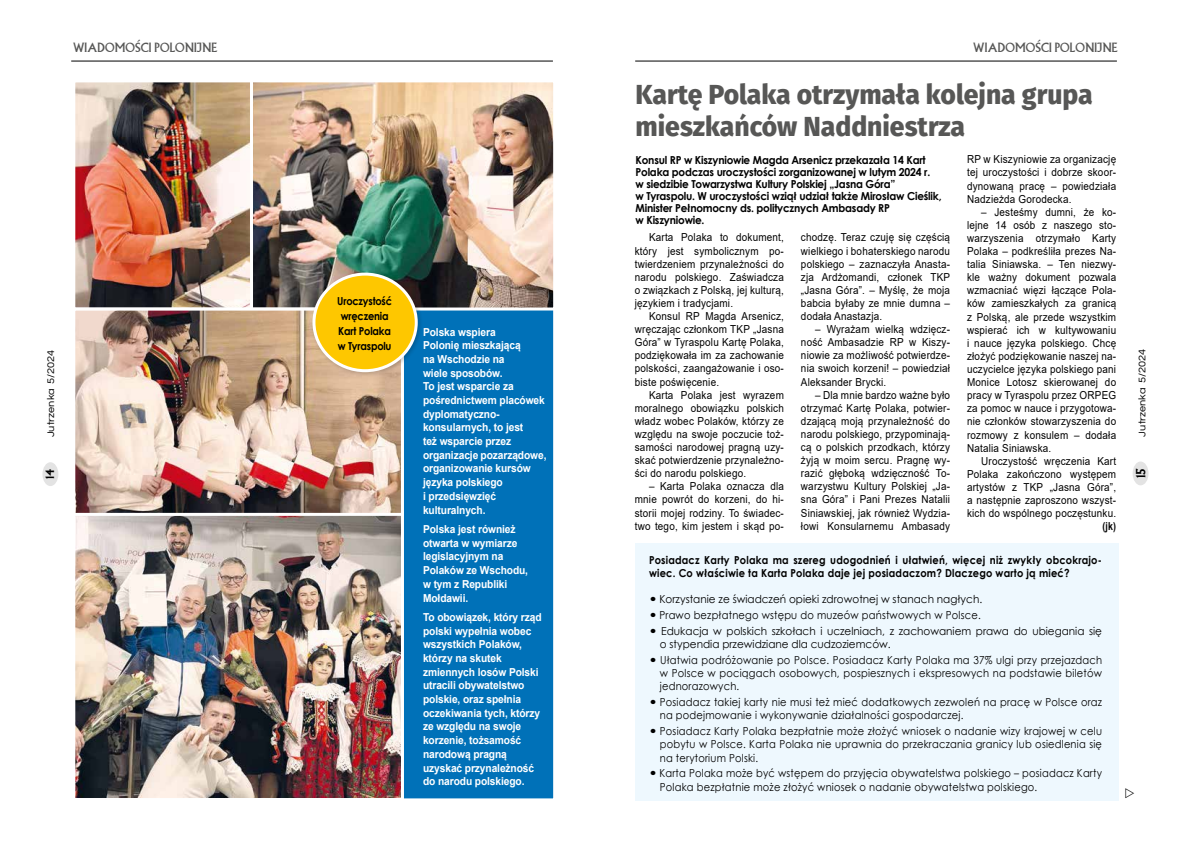
<style>
.page{position:relative;width:1191px;height:842px;background:#fff}
.page>*{position:absolute;margin:0;border:0;box-sizing:border-box;transform-origin:0 0}
.t1{font:800 27.5px/32px "Fira Sans";color:#575756;scale:.96 1}
.t2{font:12px "Wof Margola";letter-spacing:-.005em;color:#575756}
.t3{font:700 12px "Wof Margola";color:#000}
.t4{font:11px/13.1px "Arial";letter-spacing:.02em;color:#000;text-align:justify;scale:.9 1}
.t5{font:700 11px/13.7px "Arial";letter-spacing:-.01em;color:#fff;scale:.93 1}
.t6{font:11px/13.1px "Century Gothic";letter-spacing:.02em;color:#000;scale:.9 1}
.t7{font:700 11px/12px "Century Gothic";letter-spacing:-.02em;color:#000;scale:.95 1}
.t8{font:11px/15.9px "Century Gothic";color:#000;scale:.95 1}
.t9{font:700 11px/13.1px "Century Gothic";letter-spacing:.02em;color:#000;scale:.9 1}
.t10{font:11px/15.9px "Century Gothic";letter-spacing:.02em;color:#000;scale:.95 1}
.t11{font:700 11px/15px "Century Gothic";letter-spacing:-.02em;color:#000;scale:.9 1}
.t12{font:700 11px "Arial";color:#000;scale:.8 1}
.t13{font:700 11px "Wof Margola";color:#000}
.t14{font:10px "Questrial";color:#000;scale:1.1 1}
</style>
<div class="page">
<div style="left:42px;top:462px;width:16px;height:24px;background:#e3e3e3;border-radius:50%"></div>
<div style="left:1132px;top:461px;width:16px;height:24px;background:#e3e3e3;border-radius:50%"></div>
<div style="left:377px;top:292px;width:179px;height:509px;background:#0071b8;border:3px solid #fff"></div>
<hr style="left:71px;top:61px;width:482px;height:1px;background:#000">
<img style="left:253px;top:83px;width:299px;height:223px">
<div style="left:248px;top:79px;width:308px;height:231px;border:3px solid #fff"></div>
<img style="left:76px;top:312px;width:324px;height:485px">
<div style="left:72px;top:511px;width:332px;height:290px;border:3px solid #fff"></div>
<img style="left:76px;top:83px;width:173px;height:223px">
<div style="left:72px;top:79px;width:181px;height:231px;border:3px solid #fff"></div>
<div style="left:72px;top:308px;width:332px;height:208px;border:3px solid #fff"></div>
<hr style="left:635px;top:61px;width:481px;height:1px;background:#000">
<div style="left:310px;top:270px;width:113px;height:108px;background:#000;opacity:.2"></div>
<div style="left:314px;top:274px;width:102px;height:97px;background:#fec700;border-radius:50%"></div>
<div style="left:312px;top:273px;width:106px;height:99px;border:3px solid #fff;border-radius:50%"></div>
<div style="left:635px;top:543px;width:483px;height:258px;background:#eef8fe"></div>
<p class="t2" style="left:73px;top:40px;width:147px">WIADOMOŚCI POLONIJNE</p>
<p class="t14" style="left:46px;top:437px;width:81px;rotate:-90deg">Jutrzenka 5/2024</p>
<p class="t13" style="left:43px;top:479px;width:11px;rotate:-90deg">14</p>
<p class="t11" style="left:337px;top:293px;width:62px">Uroczystość wręczenia<br>Kart Polaka w Tyraspolu</p>
<p class="t5" style="left:423px;top:325px;width:134px">Polska wspiera<br>Polonię mieszkającą<br>na Wschodzie na<br>wiele sposobów.<br>To jest wsparcie za pośrednictwem placówek dyplomatyczno&shy;konsularnych, to jest<br>też wsparcie przez organizacje pozarządowe, organizowanie kursów języka polskiego<br>i przedsięwzięć kulturalnych.</p>
<p class="t5" style="left:423px;top:522px;width:114px">Polska jest również otwarta w wymiarze legislacyjnym na<br>Polaków ze Wschodu, w tym z Republiki<br>Mołdawii.</p>
<p class="t5" style="left:423px;top:610px;width:129px">To obowiązek, który rząd polski wypełnia wobec wszystkich Polaków, którzy na skutek zmiennych losów Polski utracili obywatelstwo polskie, oraz spełnia oczekiwania tych, którzy ze względu na swoje korzenie, tożsamość narodową pragną uzyskać przynależność do narodu polskiego.</p>
<p class="t2" style="left:973px;top:40px;width:147px">WIADOMOŚCI POLONIJNE</p>
<h1 class="t1" style="left:635px;top:76px;width:478px">Kartę Polaka otrzymała kolejna grupa mieszkańców Naddniestrza</h1>
<p class="t7" style="left:635px;top:153px;width:324px">Konsul RP w Kiszyniowie Magda Arsenicz przekazała 14 Kart Polaka podczas uroczystości zorganizowanej w lutym 2024 r.<br>w siedzibie Towarzystwa Kultury Polskiej „Jasna Góra”<br>w Tyraspolu. W uroczystości wziął udział także Mirosław Cieślik, Minister Pełnomocny ds. politycznych Ambasady RP<br>w Kiszyniowie.</p>
<p class="t4" style="left:635px;top:231px;width:167px;text-indent:14px">Karta Polaka to dokument, który jest symbolicznym po&shy;twierdzeniem przynależności do narodu polskiego. Zaświadcza o związkach z Polską, jej kulturą, językiem i tradycjami.</p>
<p class="t4" style="left:635px;top:310px;width:167px;text-indent:14px">Konsul RP Magda Arsenicz, wręczając członkom TKP „Jasna Góra” w Tyraspolu Kartę Polaka, podziękowała im za zachowanie polskości, zaangażowanie i oso&shy;biste poświęcenie.</p>
<p class="t4" style="left:635px;top:388px;width:167px;text-indent:14px">Karta Polaka jest wyrazem moralnego obowiązku polskich władz wobec Polaków, którzy ze względu na swoje poczucie toż&shy;samości narodowej pragną uzy&shy;skać potwierdzenie przynależno&shy;ści do narodu polskiego.</p>
<p class="t4" style="left:635px;top:480px;width:167px;text-indent:14px">– Karta Polaka oznacza dla mnie powrót do korzeni, do hi&shy;storii mojej rodziny. To świadec&shy;two tego, kim jestem i skąd po-</p>
<p class="t4" style="left:967px;top:153px;width:167px">RP w Kiszyniowie za organizację tej uroczystości i dobrze skoor&shy;dynowaną pracę – powiedziała Nadzieżda Gorodecka.</p>
<p class="t4" style="left:967px;top:205px;width:167px;text-indent:14px">– Jesteśmy dumni, że ko&shy;lejne 14 osób z naszego sto&shy;warzyszenia otrzymało Karty Polaka – podkreśliła prezes Na&shy;talia Siniawska. – Ten niezwy&shy;kle ważny dokument pozwala wzmacniać więzi łączące Pola&shy;ków zamieszkałych za granicą z Polską, ale przede wszystkim wspierać ich w kultywowaniu i nauce języka polskiego. Chcę złożyć podziękowanie naszej na&shy;uczycielce języka polskiego pani Monice Lotosz skierowanej do pracy w Tyraspolu przez ORPEG za pomoc w nauce i przygotowa&shy;nie członków stowarzyszenia do rozmowy z konsulem – dodała Natalia Siniawska.</p>
<p class="t4" style="left:967px;top:454px;width:167px;text-indent:14px">Uroczystość wręczenia Kart Polaka zakończono występem artystów z TKP „Jasna Góra”, a następnie zaproszono wszyst&shy;kich do wspólnego poczęstunku.</p>
<p class="t12" style="left:1102px;top:519px;width:19px">(jk)</p>
<p class="t4" style="left:801px;top:231px;width:167px">chodzę. Teraz czuję się częścią wielkiego i bohaterskiego narodu polskiego – zaznaczyła Anasta&shy;zja Ardżomandi, członek TKP „Jasna Góra”. – Myślę, że moja babcia byłaby ze mnie dumna – dodała Anastazja.</p>
<p class="t4" style="left:801px;top:323px;width:167px;text-indent:14px">– Wyrażam wielką wdzięcz&shy;ność Ambasadzie RP w Kiszy&shy;niowie za możliwość potwierdze&shy;nia swoich korzeni! – powiedział Aleksander Brycki.</p>
<p class="t4" style="left:801px;top:388px;width:167px;text-indent:14px">– Dla mnie bardzo ważne było otrzymać Kartę Polaka, potwier&shy;dzającą moją przynależność do narodu polskiego, przypominają&shy;cą o polskich przodkach, którzy żyją w moim sercu. Pragnę wy&shy;razić głęboką wdzięczność To&shy;warzystwu Kultury Polskiej „Ja&shy;sna Góra” i Pani Prezes Natalii Siniawskiej, jak również Wydzia&shy;łowi Konsularnemu Ambasady</p>
<p class="t9" style="left:649px;top:553px;width:505px">Posiadacz Karty Polaka ma szereg udogodnień i ułatwień, więcej niż zwykły obcokrajo&shy;wiec. Co właściwie ta Karta Polaka daje jej posiadaczom? Dlaczego warto ją mieć?</p>
<p class="t8" style="left:659px;top:591px;width:467px">Korzystanie ze świadczeń opieki zdrowotnej w stanach nagłych.<br>Prawo bezpłatnego wstępu do muzeów państwowych w Polsce.<br>Edukacja w polskich szkołach i uczelniach, z zachowaniem prawa do ubiegania się</p>
<p class="t10" style="left:660px;top:636px;width:467px">o stypendia przewidziane dla cudzoziemców.<br>Ułatwia podróżowanie po Polsce. Posiadacz Karty Polaka ma 37% ulgi przy przejazdach</p>
<p class="t6" style="left:660px;top:666px;width:493px">w Polsce w pociągach osobowych, pospiesznych i ekspresowych na podstawie biletów jednorazowych.</p>
<p class="t6" style="left:660px;top:695px;width:493px">Posiadacz takiej karty nie musi też mieć dodatkowych zezwoleń na pracę w Polsce oraz na podejmowanie i wykonywanie działalności gospodarczej.</p>
<p class="t6" style="left:660px;top:725px;width:493px;text-align:justify">Posiadacz Karty Polaka bezpłatnie może złożyć wniosek o nadanie wizy krajowej w celu pobytu w Polsce. Karta Polaka nie uprawnia do przekraczania granicy lub osiedlenia się na terytorium Polski.</p>
<p class="t6" style="left:659px;top:767px;width:493px">Karta Polaka może być wstępem do przyjęcia obywatelstwa polskiego – posiadacz Karty<br>Polaka bezpłatnie może złożyć wniosek o nadanie obywatelstwa polskiego.</p>
<p class="t14" style="left:1137px;top:436px;width:81px;rotate:-90deg">Jutrzenka 5/2024</p>
<p class="t3" style="left:1132px;top:478px;width:11px;rotate:-90deg">15</p>
</div>
